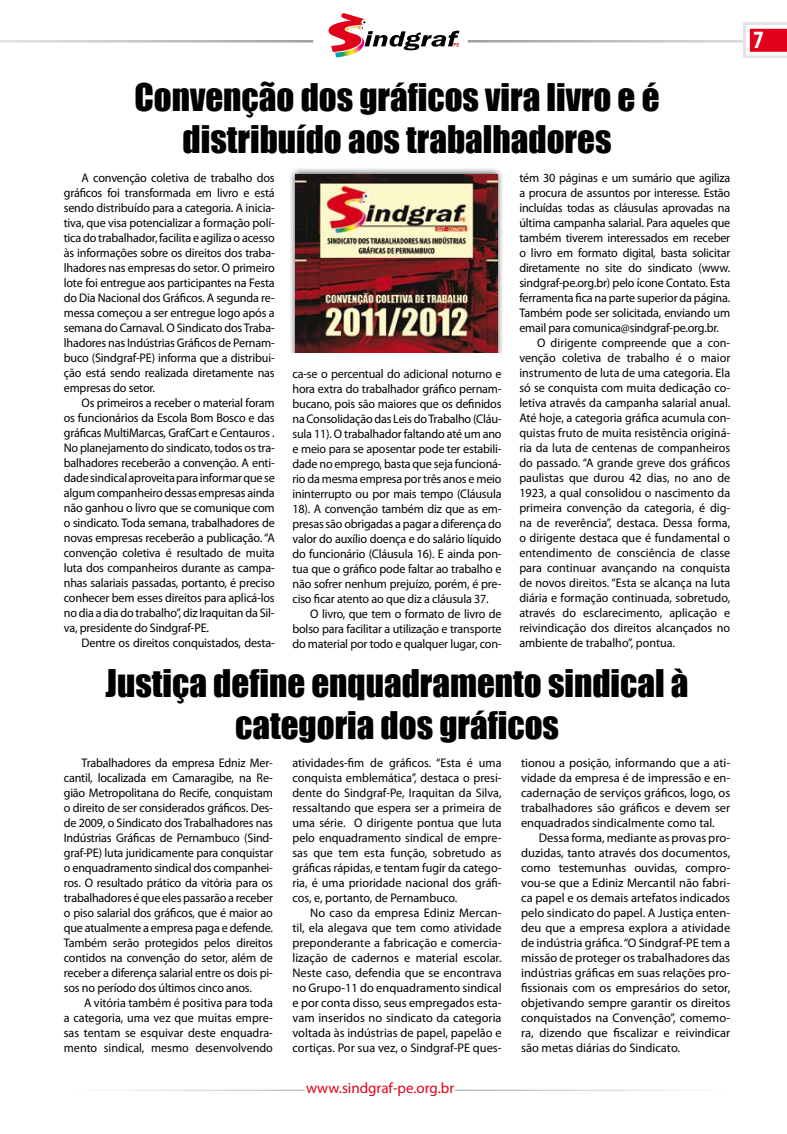
<style>
.page{position:relative;width:787px;height:1134px;background:#fff}
.page>*{position:absolute;margin:0;border:0;box-sizing:border-box;transform-origin:0 0}
.t1{font:35px/42px "Impact";color:#000;text-align:center}
.t2{font:700 condensed 25px "Myriad Pro";color:#fff}
.t3{font:15px "Myriad Pro";color:#e2001a}
.t4{font:12.5px/15px "Myriad Pro";letter-spacing:-.005em;color:#000;text-align:justify}
</style>
<div class="page">
<div style="left:743px;top:23px;width:44px;height:35px;background:#e3e4e5"></div>
<svg style="left:746px;top:25px;width:41px;height:31px"></svg>
<svg style="left:328px;top:13px;width:131px;height:44px"></svg>
<div style="left:288px;top:167px;width:222px;height:213px;background:#000;opacity:.75"></div>
<img style="left:295px;top:174px;width:202px;height:179px">
<div style="left:285px;top:353px;width:226px;height:39px;background:#fff"></div>
<h1 class="t1" style="left:134px;top:75px;width:526px">Convenção dos gráficos vira livro e é distribuído aos trabalhadores</h1>
<p class="t4" style="left:64px;top:170px;width:212px;text-indent:18px">A convenção coletiva de trabalho dos gráficos foi transformada em livro e está sendo distribuído para a categoria. A inicia&shy;tiva, que visa potencializar a formação polí&shy;tica do trabalhador, facilita e agiliza o acesso às informações sobre os direitos dos traba&shy;lhadores nas empresas do setor. O primeiro lote foi entregue aos participantes na Festa do Dia Nacional dos Gráficos. A segunda re&shy;messa começou a ser entregue logo após a semana do Carnaval. O Sindicato dos Traba&shy;lhadores nas Indústrias Gráficos de Pernam&shy;buco (Sindgraf-PE) informa que a distribui&shy;ção está sendo realizada diretamente nas empresas do setor.</p>
<p class="t4" style="left:64px;top:395px;width:212px;text-indent:18px">Os primeiros a receber o material foram os funcionários da Escola Bom Bosco e das gráficas MultiMarcas, GrafCart e Centauros .<br>No planejamento do sindicato, todos os tra&shy;balhadores receberão a convenção. A enti&shy;dade sindical aproveita para informar que se algum companheiro dessas empresas ainda não ganhou o livro que se comunique com o sindicato. Toda semana, trabalhadores de novas empresas receberão a publicação. “A convenção coletiva é resultado de muita luta dos companheiros durante as campa&shy;nhas salariais passadas, portanto, é preciso conhecer bem esses direitos para aplicá-los no dia a dia do trabalho”, diz Iraquitan da Sil&shy;va, presidente do Sindgraf-PE.</p>
<p class="t4" style="left:81px;top:635px;width:195px">Dentre os direitos conquistados, desta-</p>
<p class="t4" style="left:292px;top:366px;width:211px">ca-se o percentual do adicional noturno e hora extra do trabalhador gráfico pernam&shy;bucano, pois são maiores que os definidos na Consolidação das Leis do Trabalho (Cláu&shy;sula 11). O trabalhador faltando até um ano e meio para se aposentar pode ter estabili&shy;dade no emprego, basta que seja funcioná&shy;rio da mesma empresa por três anos e meio ininterrupto ou por mais tempo (Cláusula 18). A convenção também diz que as em&shy;presas são obrigadas a pagar a diferença do valor do auxílio doença e do salário líquido do funcionário (Cláusula 16). E ainda pon&shy;tua que o gráfico pode faltar ao trabalho e não sofrer nenhum prejuízo, porém, é pre&shy;ciso ficar atento ao que diz a cláusula 37.</p>
<p class="t4" style="left:292px;top:606px;width:211px;text-indent:18px">O livro, que tem o formato de livro de bolso para facilitar a utilização e transporte do material por todo e qualquer lugar, con-</p>
<p class="t4" style="left:519px;top:170px;width:212px">tém 30 páginas e um sumário que agiliza</p>
<p class="t4" style="left:519px;top:185px;width:212px">a procura de assuntos por interesse. Estão</p>
<p class="t4" style="left:519px;top:200px;width:212px">incluídas todas as cláusulas aprovadas na</p>
<p class="t4" style="left:519px;top:215px;width:212px">última campanha salarial. Para aqueles que</p>
<p class="t4" style="left:519px;top:230px;width:212px">também tiverem interessados em receber</p>
<p class="t4" style="left:519px;top:245px;width:212px">o livro em formato digital, basta solicitar</p>
<p class="t4" style="left:519px;top:260px;width:212px">diretamente no site do sindicato (www.</p>
<p class="t4" style="left:519px;top:275px;width:212px">sindgraf-pe.org.br) pelo ícone Contato. Esta</p>
<p class="t4" style="left:519px;top:290px;width:212px">ferramenta fica na parte superior da página.</p>
<p class="t4" style="left:519px;top:305px;width:212px">Também pode ser solicitada, enviando um</p>
<p class="t4" style="left:519px;top:320px;width:201px">email para comunica@sindgraf-pe.org.br.</p>
<p class="t4" style="left:537px;top:335px;width:195px">O dirigente compreende que a con-</p>
<p class="t4" style="left:519px;top:350px;width:212px">venção coletiva de trabalho é o maior</p>
<p class="t4" style="left:519px;top:365px;width:212px">instrumento de luta de uma categoria. Ela</p>
<p class="t4" style="left:519px;top:380px;width:212px">só se conquista com muita dedicação co-</p>
<p class="t4" style="left:519px;top:395px;width:212px">letiva através da campanha salarial anual.</p>
<p class="t4" style="left:519px;top:410px;width:212px">Até hoje, a categoria gráfica acumula con-</p>
<p class="t4" style="left:519px;top:425px;width:212px">quistas fruto de muita resistência originá-</p>
<p class="t4" style="left:519px;top:440px;width:212px">ria da luta de centenas de companheiros</p>
<p class="t4" style="left:519px;top:455px;width:212px">do passado. “A grande greve dos gráficos</p>
<p class="t4" style="left:519px;top:470px;width:212px">paulistas que durou 42 dias, no ano de</p>
<p class="t4" style="left:519px;top:485px;width:212px">1923, a qual consolidou o nascimento da</p>
<p class="t4" style="left:519px;top:500px;width:212px">primeira convenção da categoria, é dig-</p>
<p class="t4" style="left:519px;top:515px;width:212px">na de reverência”, destaca. Dessa forma,</p>
<p class="t4" style="left:519px;top:530px;width:212px">o dirigente destaca que é fundamental o</p>
<p class="t4" style="left:519px;top:545px;width:212px">entendimento de consciência de classe</p>
<p class="t4" style="left:519px;top:560px;width:212px">para continuar avançando na conquista</p>
<p class="t4" style="left:519px;top:575px;width:212px">de novos direitos. “Esta se alcança na luta</p>
<p class="t4" style="left:519px;top:590px;width:212px">diária e formação continuada, sobretudo,</p>
<p class="t4" style="left:519px;top:605px;width:212px">através do esclarecimento, aplicação e</p>
<p class="t4" style="left:519px;top:620px;width:212px">reivindicação dos direitos alcançados no</p>
<p class="t4" style="left:519px;top:635px;width:157px">ambiente de trabalho”, pontua.</p>
<h1 class="t1" style="left:105px;top:662px;width:584px">Justiça define enquadramento sindical à categoria dos gráficos</h1>
<p class="t4" style="left:64px;top:755px;width:211px;text-indent:18px">Trabalhadores da empresa Edniz Mer&shy;cantil, localizada em Camaragibe, na Re&shy;gião Metropolitana do Recife, conquistam o direito de ser considerados gráficos. Des&shy;de 2009, o Sindicato dos Trabalhadores nas Indústrias Gráficas de Pernambuco (Sind&shy;graf-PE) luta juridicamente para conquistar o enquadramento sindical dos companhei&shy;ros. O resultado prático da vitória para os trabalhadores é que eles passarão a receber o piso salarial dos gráficos, que é maior ao que atualmente a empresa paga e defende.<br>Também serão protegidos pelos direitos contidos na convenção do setor, além de receber a diferença salarial entre os dois pi&shy;sos no período dos últimos cinco anos.</p>
<p class="t4" style="left:64px;top:995px;width:211px;text-indent:20px">A vitória também é positiva para toda a categoria, uma vez que muitas empre&shy;sas tentam se esquivar deste enquadra&shy;mento sindical, mesmo desenvolvendo</p>
<p class="t4" style="left:292px;top:755px;width:211px">atividades-fim de gráficos. “Esta é uma conquista emblemática”, destaca o presi&shy;dente do Sindgraf-Pe, Iraquitan da Silva, ressaltando que espera ser a primeira de uma série. O dirigente pontua que luta pelo enquadramento sindical de empre&shy;sas que tem esta função, sobretudo as gráficas rápidas, e tentam fugir da catego&shy;ria, é uma prioridade nacional dos gráfi&shy;cos, e, portanto, de Pernambuco.</p>
<p class="t4" style="left:292px;top:905px;width:211px;text-indent:18px">No caso da empresa Ediniz Mercan&shy;til, ela alegava que tem como atividade preponderante a fabricação e comercia&shy;lização de cadernos e material escolar.<br>Neste caso, defendia que se encontrava no Grupo-11 do enquadramento sindical e por conta disso, seus empregados esta&shy;vam inseridos no sindicato da categoria voltada às indústrias de papel, papelão e cortiças. Por sua vez, o Sindgraf-PE ques-</p>
<p class="t3" style="left:306px;top:1079px;width:150px">www.sindgraf-pe.org.br</p>
<p class="t4" style="left:521px;top:755px;width:211px">tionou a posição, informando que a ati&shy;vidade da empresa é de impressão e en&shy;cadernação de serviços gráficos, logo, os trabalhadores são gráficos e devem ser enquadrados sindicalmente como tal.</p>
<p class="t4" style="left:521px;top:830px;width:211px;text-indent:18px">Dessa forma, mediante as provas pro&shy;duzidas, tanto através dos documentos, como testemunhas ouvidas, compro&shy;vou-se que a Ediniz Mercantil não fabri&shy;ca papel e os demais artefatos indicados pelo sindicato do papel. A Justiça enten&shy;deu que a empresa explora a atividade de indústria gráfica. “O Sindgraf-PE tem a missão de proteger os trabalhadores das indústrias gráficas em suas relações pro&shy;fissionais com os empresários do setor, objetivando sempre garantir os direitos conquistados na Convenção”, comemo&shy;ra, dizendo que fiscalizar e reivindicar são metas diárias do Sindicato.</p>
<h2 class="t2" style="left:753px;top:24px;width:12px">7</h2>
</div>
